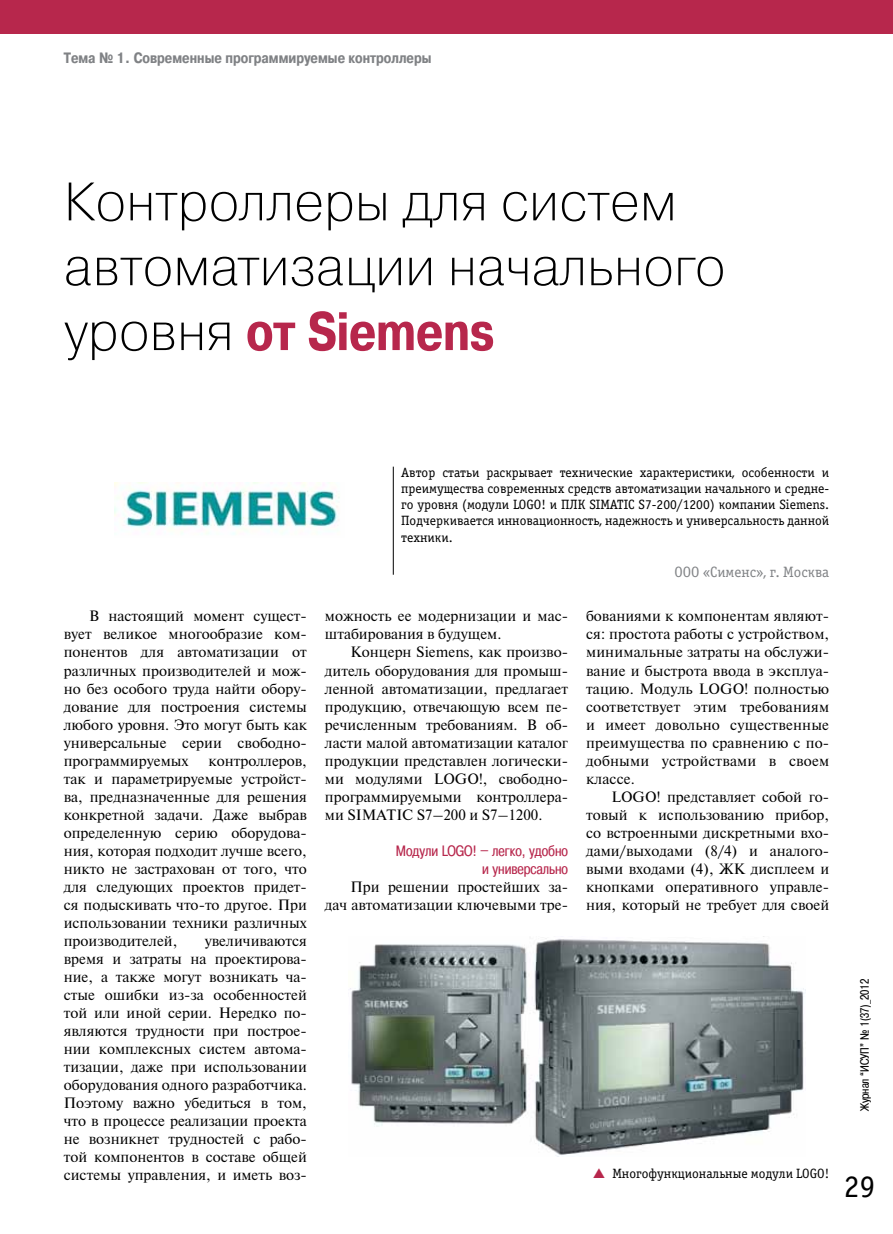
<style>
.page{position:relative;width:893px;height:1234px;background:#fff}
.page>*{position:absolute;margin:0;border:0;box-sizing:border-box;transform-origin:0 0}
.t1{font:54px/64.8px "Pragmatica Light C";color:#000}
.t2{font:700 54px "Pragmatica Cond C";color:#b7274c}
.t3{font:31.5px "Officina Serif C";color:#000}
.t4{font:15px/18px "Newton";color:#000;text-align:justify}
.t5{font:700 15px "Pragmatica Cond C";color:#808285}
.t6{font:15px/18px "Pragmatica Cond C";color:#b7274c;text-align:right}
.t7{font:15px "Officina Serif C";color:#808285}
.t8{font:13.5px/16.2px "Officina Serif C";color:#000;text-align:justify}
.t9{font:12px "Pragmatica Cond C";color:#000}
.s1{font-family:"Pragmatica Light C";font-weight:400;color:#000}
</style>
<div class="page">
<div style="left:0;top:0;width:893px;height:34px;background:#b7274c"></div>
<hr style="left:393px;top:466px;width:1px;height:108px;background:#000">
<img style="left:350px;top:936px;width:454px;height:219px">
<img style="left:115px;top:483px;width:225px;height:52px">
<p class="t5" style="left:64px;top:50px;width:369px">Тема № 1. Современные программируемые контроллеры</p>
<h1 class="t1" style="left:64px;top:170px;width:663px">Контроллеры для систем автоматизации начального</h1>
<h1 class="t2" style="left:64px;top:301px;width:432px"><span class="s1">уровня</span> от Siemens</h1>
<p class="t4" style="left:64px;top:606px;width:245px;text-indent:26px">В настоящий момент сущест&shy;вует великое многообразие ком&shy;понентов для автоматизации от различных производителей и мож&shy;но без особого труда найти обору&shy;дование для построения системы любого уровня. Это могут быть как универсальные серии свободно&shy;программируемых</p>
<p class="t4" style="left:64px;top:750px;width:245px;text-indent:145px">контроллеров, так и параметрируемые устройст&shy;ва, предназначенные для решения конкретной задачи. Даже выбрав определенную серию оборудова&shy;ния, которая подходит лучше всего, никто не застрахован от того, что для следующих проектов придет&shy;ся подыскивать что-то другое. При использовании техники различных производителей,</p>
<p class="t4" style="left:64px;top:930px;width:245px;text-indent:141px">увеличиваются время и затраты на проектирова&shy;ние, а также могут возникать ча&shy;стые ошибки из-за особенностей той или иной серии. Нередко по&shy;являются трудности при построе&shy;нии комплексных систем автома&shy;тизации, даже при использовании оборудования одного разработчика.<br>Поэтому важно убедиться в том, что в процессе реализации проекта не возникнет трудностей с рабо&shy;той компонентов в составе общей системы управления, и иметь воз-</p>
<p class="t8" style="left:401px;top:464px;width:430px">Автор статьи раскрывает технические характеристики, особенности и преимущества современных средств автоматизации начального и средне&shy;го уровня (модули LOGO! и ПЛК SIMATIC S7-200/1200) компании Siemens.<br>Подчеркивается инновационность, надежность и универсальность данной техники.</p>
<p class="t7" style="left:675px;top:563px;width:156px">ООО «Сименс», г. Москва</p>
<p class="t4" style="left:325px;top:606px;width:245px">можность ее модернизации и мас&shy;штабирования в будущем.</p>
<p class="t4" style="left:325px;top:642px;width:245px;text-indent:26px">Концерн Siemens, как произво&shy;дитель оборудования для промыш&shy;ленной автоматизации, предлагает продукцию, отвечающую всем пе&shy;речисленным требованиям. В об&shy;ласти малой автоматизации каталог продукции представлен логически&shy;ми модулями LOGO!, свободно&shy;программируемыми контроллера&shy;ми SIMATIC S7–200 и S7–1200.</p>
<p class="t6" style="left:396px;top:841px;width:174px">Модули LOGO! – легко, удобно и универсально</p>
<p class="t4" style="left:325px;top:876px;width:245px;text-align:right">При решении простейших за&shy;дач автоматизации ключевыми тре-</p>
<p class="t4" style="left:586px;top:606px;width:245px">бованиями к компонентам являют&shy;ся: простота работы с устройством, минимальные затраты на обслужи&shy;вание и быстрота ввода в эксплуа&shy;тацию. Модуль LOGO! полностью соответствует этим требованиям и имеет довольно существенные преимущества по сравнению с по&shy;добными устройствами в своем классе.</p>
<p class="t4" style="left:586px;top:786px;width:245px;text-indent:26px">LOGO! представляет собой го&shy;товый к использованию прибор, со встроенными дискретными вхо&shy;дами/выходами (8/4) и аналого&shy;выми входами (4), ЖК дисплеем и кнопками оперативного управле&shy;ния, который не требует для своей</p>
<p class="t9" style="left:858px;top:1110px;width:134px;rotate:-90deg">Журнал “ИСУП” № 1(37)_2012</p>
<p class="t8" style="left:612px;top:1165px;width:218px">Многофункциональные модули LOGO!</p>
<h2 class="t3" style="left:844px;top:1168px;width:33px">29</h2>
</div>
